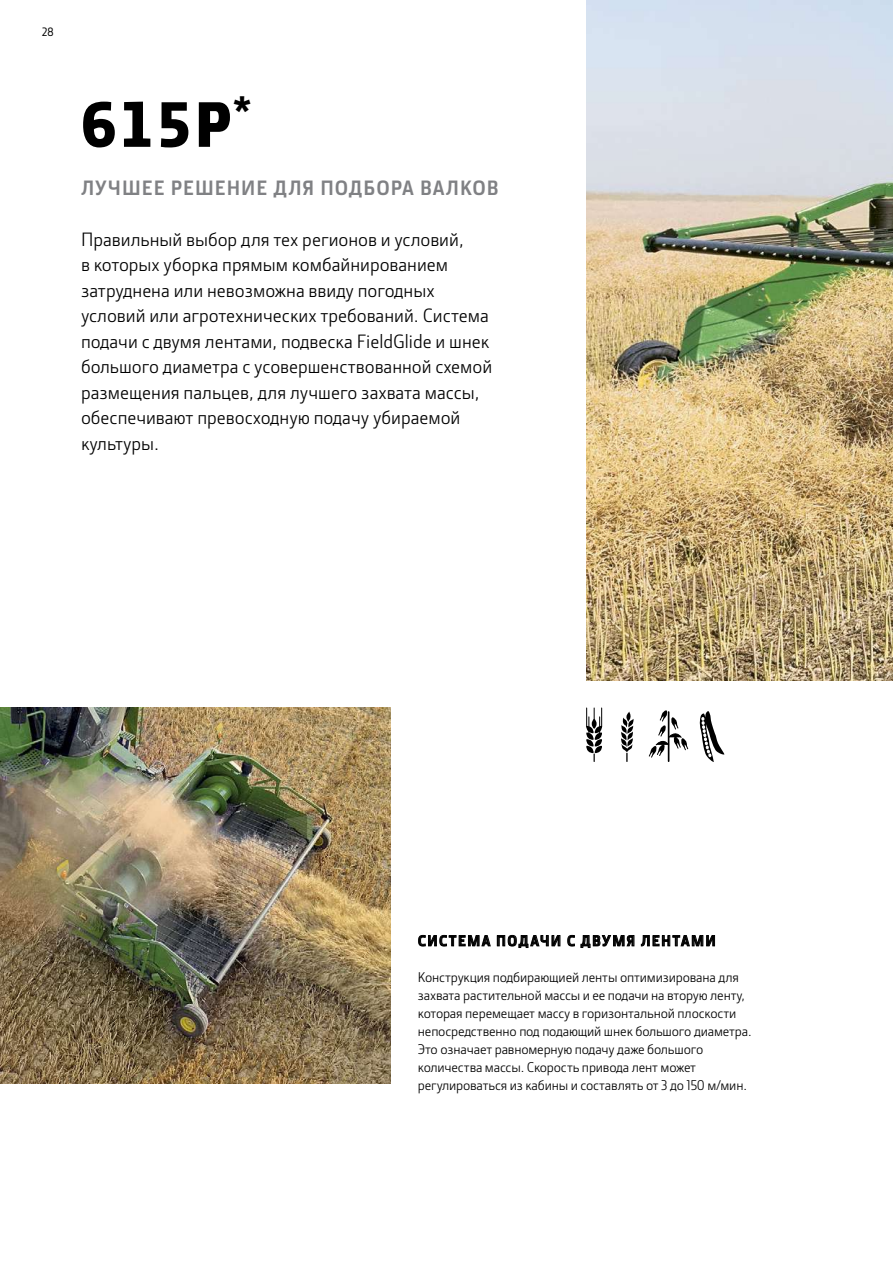
<style>
.page{position:relative;width:893px;height:1263px;background:#fff}
.page>*{position:absolute;margin:0;border:0;box-sizing:border-box;transform-origin:0 0}
.t1{font:900 66px "Section";color:#000}
.t2{font:700 21px "JD Sans Pro";letter-spacing:.05em;color:#808184}
.t3{font:19.5px/25.5px "JD Sans Pro";color:#000}
.t4{font:700 15px "JD Sans Pro";letter-spacing:.105em;color:#000}
.t5{font:14.25px/18px "JD Sans Pro";letter-spacing:-.01em;color:#000}
.t6{font:500 12px "JD Sans Pro";color:#000}
</style>
<div class="page">
<svg style="left:699px;top:711px;width:26px;height:51px"></svg>
<svg style="left:586px;top:708px;width:16px;height:53px"></svg>
<svg style="left:621px;top:711px;width:13px;height:50px"></svg>
<hr style="left:668px;top:712px;width:1px;height:49px;background:#000">
<svg style="left:649px;top:710px;width:39px;height:47px"></svg>
<img style="left:0;top:708px;width:391px;height:376px">
<img style="left:586px;top:0;width:307px;height:681px">
<svg style="left:418px;top:934px;width:72px;height:12px"></svg>
<svg style="left:497px;top:935px;width:63px;height:13px"></svg>
<svg style="left:567px;top:935px;width:8px;height:11px"></svg>
<svg style="left:581px;top:935px;width:53px;height:13px"></svg>
<svg style="left:641px;top:935px;width:74px;height:11px"></svg>
<p class="t6" style="left:42px;top:23px;width:14px">28</p>
<h1 class="t1" style="left:81px;top:82px;width:172px">615P<sup>*</sup></h1>
<p class="t2" style="left:81px;top:174px;width:419px">ЛУЧШЕЕ РЕШЕНИЕ ДЛЯ ПОДБОРА ВАЛКОВ</p>
<p class="t3" style="left:81px;top:226px;width:413px">Правильный выбор для тех регионов и условий,<br>в которых уборка прямым комбайнированием затруднена или невозможна ввиду погодных условий или агротехнических требований. Система подачи с двумя лентами, подвеска FieldGlide и шнек большого диаметра с усовершенствованной схемой размещения пальцев, для лучшего захвата массы, обеспечивают превосходную подачу убираемой культуры.</p>
<p class="t4" style="left:418px;top:931px;width:299px">СИСТЕМА ПОДАЧИ С ДВУМЯ ЛЕНТАМИ</p>
<p class="t5" style="left:418px;top:968px;width:335px">Конструкция подбирающией ленты оптимизирована для захвата растительной массы и ее подачи на вторую ленту, которая перемещает массу в горизонтальной плоскости непосредственно под подающий шнек большого диаметра.<br>Это означает равномерную подачу даже большого количества массы. Скорость привода лент может регулироваться из кабины и составлять от 3 до 150 м/мин.</p>
</div>
